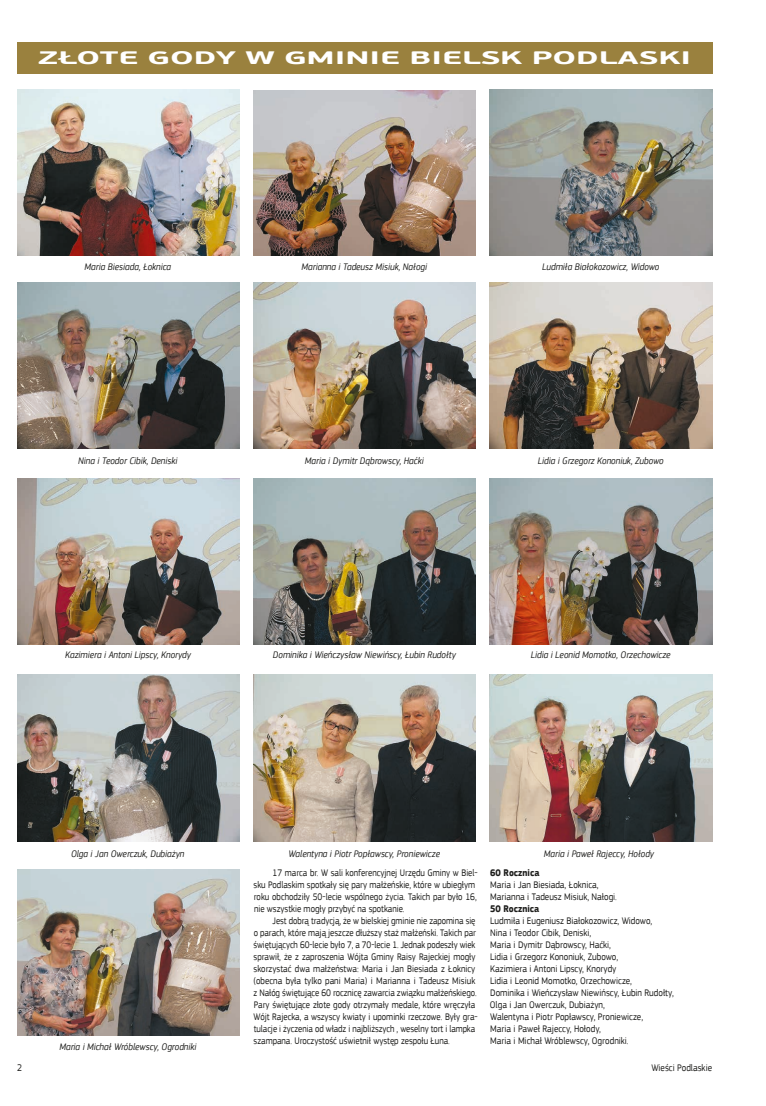
<style>
.page{position:relative;width:766px;height:1106px;background:#fff}
.page>*{position:absolute;margin:0;border:0;box-sizing:border-box;transform-origin:0 0}
.t1{font:700 18px "PF Beau Sans Pro";color:#fff;scale:1.8 1}
.t2{font:10px/12px "PF Square Sans Pro";color:#1d1d1b;scale:.86 1}
.t3{font:10px/12px "PF Square Sans Pro";color:#1d1d1b;scale:.9 1}
.t4{font:italic 10px "PF Square Sans Pro";color:#1d1d1b;scale:.9 1}
.t5{font:10px/12px "PF Square Sans Pro";color:#1d1d1b;scale:.87 1}
.t6{font:700 10px "PF Square Sans Pro";color:#1d1d1b;scale:.9 1}
</style>
<div class="page">
<div style="left:17px;top:42px;width:694px;height:32px;background:#9a813e"></div>
<img style="left:17px;top:89px;width:222px;height:167px">
<img style="left:489px;top:89px;width:222px;height:167px">
<img style="left:17px;top:282px;width:222px;height:167px">
<img style="left:253px;top:282px;width:222px;height:167px">
<img style="left:489px;top:282px;width:222px;height:167px">
<img style="left:17px;top:478px;width:222px;height:167px">
<img style="left:253px;top:478px;width:222px;height:167px">
<img style="left:489px;top:478px;width:222px;height:167px">
<img style="left:17px;top:675px;width:222px;height:166px">
<img style="left:253px;top:675px;width:222px;height:166px">
<img style="left:489px;top:675px;width:222px;height:166px">
<img style="left:17px;top:869px;width:222px;height:166px">
<img style="left:253px;top:91px;width:222px;height:164px">
<h1 class="t1" style="left:38px;top:47px;width:364px">ZŁOTE GODY W GMINIE BIELSK PODLASKI</h1>
<p class="t4" style="left:85px;top:261px;width:98px">Maria Biesiada, Łoknica</p>
<p class="t4" style="left:301px;top:261px;width:141px">Marianna i Tadeusz Misiuk, Nałogi</p>
<p class="t4" style="left:542px;top:261px;width:132px">Ludmiła Białokozowicz, Widowo</p>
<p class="t4" style="left:78px;top:454px;width:112px">Nina i Teodor Cibik, Deniski</p>
<p class="t4" style="left:305px;top:454px;width:133px">Maria i Dymitr Dąbrowscy, Haćki</p>
<p class="t4" style="left:537px;top:454px;width:141px">Lidia i Grzegorz Kononiuk, Zubowo</p>
<p class="t4" style="left:65px;top:649px;width:141px">Kazimiera i Antoni Lipscy, Knorydy</p>
<p class="t4" style="left:273px;top:649px;width:205px">Dominika i Wieńczysław Niewińscy, Łubin Rudołty</p>
<p class="t4" style="left:530px;top:649px;width:157px">Lidia i Leonid Momotko, Orzechowicze</p>
<p class="t4" style="left:71px;top:847px;width:128px">Olga i Jan Owerczuk, Dubiażyn</p>
<p class="t4" style="left:288px;top:847px;width:170px">Walentyna i Piotr Popławscy, Proniewicze</p>
<p class="t4" style="left:544px;top:848px;width:124px">Maria i Paweł Rajeccy, Hołody</p>
<p class="t4" style="left:59px;top:1040px;width:154px">Maria i Michał Wróblewscy, Ogrodniki</p>
<p class="t5" style="left:253px;top:867px;width:259px;text-indent:19px">17 marca br. W sali konferencyjnej Urzędu Gminy w Biel&shy;sku Podlaskim spotkały się pary małżeńskie, które w ubiegłym roku obchodziły 50-lecie wspólnego życia. Takich par było 16, nie wszystkie mogły przybyć na spotkanie.</p>
<p class="t2" style="left:253px;top:915px;width:262px;text-indent:19px">Jest dobrą tradycją, że w bielskiej gminie nie zapomina się o parach, które mają jeszcze dłuższy staż małżeński. Takich par świętujących 60-lecie było 7, a 70-lecie 1. Jednak podeszły wiek sprawił, że z zaproszenia Wójta Gminy Raisy Rajeckiej mogły skorzystać dwa małżeństwa: Maria i Jan Biesiada z Łoknicy (obecna była tylko pani Maria) i Marianna i Tadeusz Misiuk z Nałóg świętujące 60 rocznicę zawarcia związku małżeńskiego.<br>Pary świętujące złote gody otrzymały medale, które wręczyła Wójt Rajecka, a wszyscy kwiaty i upominki rzeczowe. Były gra&shy;tulacje i życzenia od władz i najbliższych , weselny tort i lampka szampana. Uroczystość uświetnił występ zespołu Łuna.</p>
<p class="t6" style="left:490px;top:867px;width:56px">60 Rocznica</p>
<p class="t3" style="left:490px;top:879px;width:142px">Maria i Jan Biesiada, Łoknica,<br>Marianna i Tadeusz Misiuk, Nałogi.</p>
<p class="t6" style="left:490px;top:903px;width:56px">50 Rocznica</p>
<p class="t3" style="left:489px;top:915px;width:206px">Ludmiła i Eugeniusz Białokozowicz, Widowo,<br>Nina i Teodor Cibik, Deniski,<br>Maria i Dymitr Dąbrowscy, Haćki,<br>Lidia i Grzegorz Kononiuk, Zubowo,<br>Kazimiera i Antoni Lipscy, Knorydy<br>Lidia i Leonid Momotko, Orzechowicze,<br>Dominika i Wieńczysław Niewińscy, Łubin Rudołty, Olga i Jan Owerczuk, Dubiażyn,<br>Walentyna i Piotr Popławscy, Proniewicze,<br>Maria i Paweł Rajeccy, Hołody,<br>Maria i Michał Wróblewscy, Ogrodniki.</p>
<p class="t3" style="left:17px;top:1062px;width:7px">2</p>
<p class="t3" style="left:651px;top:1062px;width:69px">Wieści Podlaskie</p>
</div>
